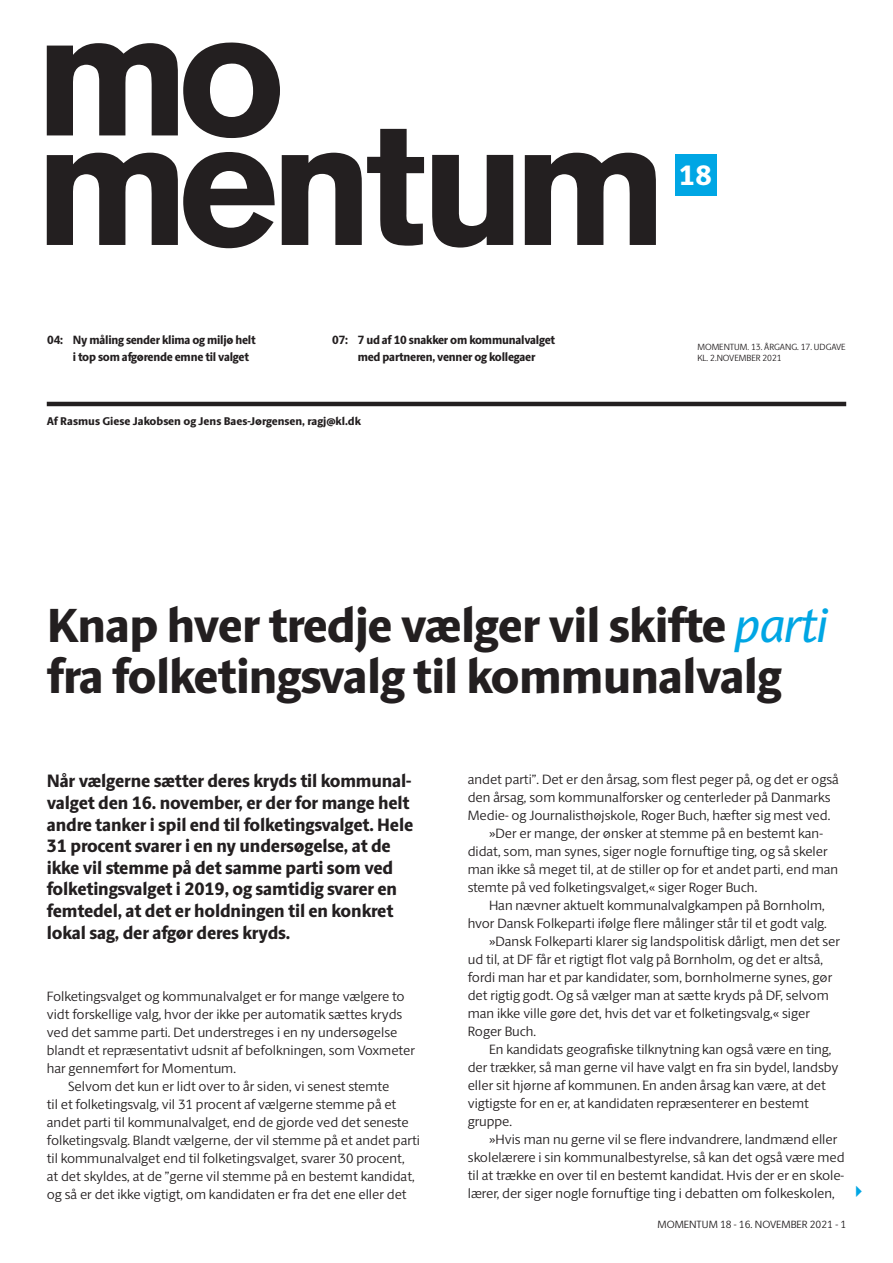
<style>
.page{position:relative;width:893px;height:1263px;background:#fff}
.page>*{position:absolute;margin:0;border:0;box-sizing:border-box;transform-origin:0 0}
.Rubrik_2{font:800 48px/51px "ID Sans";letter-spacing:-.02em;color:#231f20}
.t1{font:800 28.2px "ID Sans";color:#fff}
.Manchet{font:800 18px/21.6px "ID Sans";letter-spacing:-.01em;color:#231f20}
.Brødtekst{font:300 13.5px/18px "ID Sans";color:#231f20}
.Paragraph_Style_2{font:800 12px/16.5px "ID Sans";letter-spacing:-.02em;color:#231f20;scale:.95 1}
.Forfatter{font:800 11.25px "ID Sans";color:#231f20}
.Paragraph_Style_2-2{font:300 10.5px "ID Sans";color:#231f20}
.Paragraph_Style_2-3{font:300 9px "ID Sans";color:#231f20}
.s1{font-weight:400;font-style:italic;color:#00a6e4}
</style>
<div class="page">
<hr style="left:47px;top:402px;width:799px;height:4px;background:#231f20">
<svg style="left:47px;top:129px;width:609px;height:119px"></svg>
<svg style="left:47px;top:42px;width:233px;height:96px"></svg>
<div style="left:675px;top:155px;width:41px;height:41px;background:#00a6e4"></div>
<p class="Paragraph_Style_2" style="left:73px;top:332px;width:194px;text-indent:-26px">04: Ny måling sender klima og miljø helt i top som afgørende emne til valget</p>
<p class="Paragraph_Style_2" style="left:332px;top:332px;width:236px;text-align:center">07: 7 ud af 10 snakker om kommunalvalget med partneren, venner og kollegaer</p>
<p class="Forfatter" style="left:47px;top:415px;width:316px">Af Rasmus Giese Jakobsen og Jens Baes-Jørgensen, ragj@kl.dk</p>
<p class="t1" style="left:679px;top:158px;width:35px">18</p>
<p class="Paragraph_Style_2-3" style="left:697px;top:342px;width:150px">MOMENTUM. 13. ÅRGANG. 17. UDGAVE</p>
<p class="Paragraph_Style_2-3" style="left:697px;top:352px;width:86px">KL. 2.NOVEMBER 2021</p>
<h2 class="Rubrik_2" style="left:47px;top:600px;width:783px">Knap hver tredje vælger vil skifte <span class="s1">parti </span>fra folketingsvalg til kommunalvalg</h2>
<p class="Manchet" style="left:47px;top:770px;width:368px">Når vælgerne sætter deres kryds til kommunal&shy;valget den 16. november, er der for mange helt andre tanker i spil end til folketingsvalget. Hele 31 procent svarer i en ny undersøgelse, at de ikke vil stemme på det samme parti som ved folketingsvalget i 2019, og samtidig svarer en femtedel, at det er holdningen til en konkret lokal sag, der afgør deres kryds.</p>
<p class="Brødtekst" style="left:47px;top:987px;width:370px">Folketingsvalget og kommunalvalget er for mange vælgere to vidt forskellige valg, hvor der ikke per automatik sættes kryds ved det samme parti. Det understreges i en ny undersøgelse blandt et repræsentativt udsnit af befolkningen, som Voxmeter har gennemført for Momentum.</p>
<p class="Brødtekst" style="left:47px;top:1077px;width:375px;text-indent:21px">Selvom det kun er lidt over to år siden, vi senest stemte<br>til et folketingsvalg, vil 31 procent af vælgerne stemme på et andet parti til kommunalvalget, end de gjorde ved det seneste folketingsvalg. Blandt vælgerne, der vil stemme på et andet parti til kommunalvalget end til folketingsvalget, svarer 30 procent,<br>at det skyldes, at de ”gerne vil stemme på en bestemt kandidat, og så er det ikke vigtigt, om kandidaten er fra det ene eller det</p>
<p class="Brødtekst" style="left:468px;top:770px;width:373px">andet parti”. Det er den årsag, som flest peger på, og det er også den årsag, som kommunalforsker og centerleder på Danmarks<br>Medie- og Journalisthøjskole, Roger Buch, hæfter sig mest ved.</p>
<p class="Brødtekst" style="left:468px;top:824px;width:372px;text-indent:21px">»Der er mange, der ønsker at stemme på en bestemt kan&shy;didat, som, man synes, siger nogle fornuftige ting, og så skeler man ikke så meget til, at de stiller op for et andet parti, end man stemte på ved folketingsvalget,« siger Roger Buch.</p>
<p class="Brødtekst" style="left:468px;top:896px;width:361px;text-align:right">Han nævner aktuelt kommunalvalgkampen på Bornholm, hvor Dansk Folkeparti ifølge flere målinger står til et godt valg.</p>
<p class="Brødtekst" style="left:468px;top:932px;width:374px;text-indent:21px">»Dansk Folkeparti klarer sig landspolitisk dårligt, men det ser ud til, at DF får et rigtigt flot valg på Bornholm, og det er altså, fordi man har et par kandidater, som, bornholmerne synes, gør det rigtig godt. Og så vælger man at sætte kryds på DF, selvom man ikke ville gøre det, hvis det var et folketingsvalg,« siger Roger Buch.</p>
<p class="Brødtekst" style="left:468px;top:1040px;width:372px;text-indent:21px">En kandidats geografiske tilknytning kan også være en ting, der trækker, så man gerne vil have valgt en fra sin bydel, landsby eller sit hjørne af kommunen. En anden årsag kan være, at det vigtigste for en er, at kandidaten repræsenterer en bestemt gruppe.</p>
<p class="Brødtekst" style="left:468px;top:1130px;width:378px;text-indent:21px">»Hvis man nu gerne vil se flere indvandrere, landmænd eller skolelærere i sin kommunalbestyrelse, så kan det også være med til at trække en over til en bestemt kandidat. Hvis der er en skole&shy;lærer, der siger nogle fornuftige ting i debatten om folkeskolen,</p>
<p class="Paragraph_Style_2-2" style="left:657px;top:1218px;width:190px">MOMENTUM 18 - 16. NOVEMBER 2021 - 1</p>
</div>
